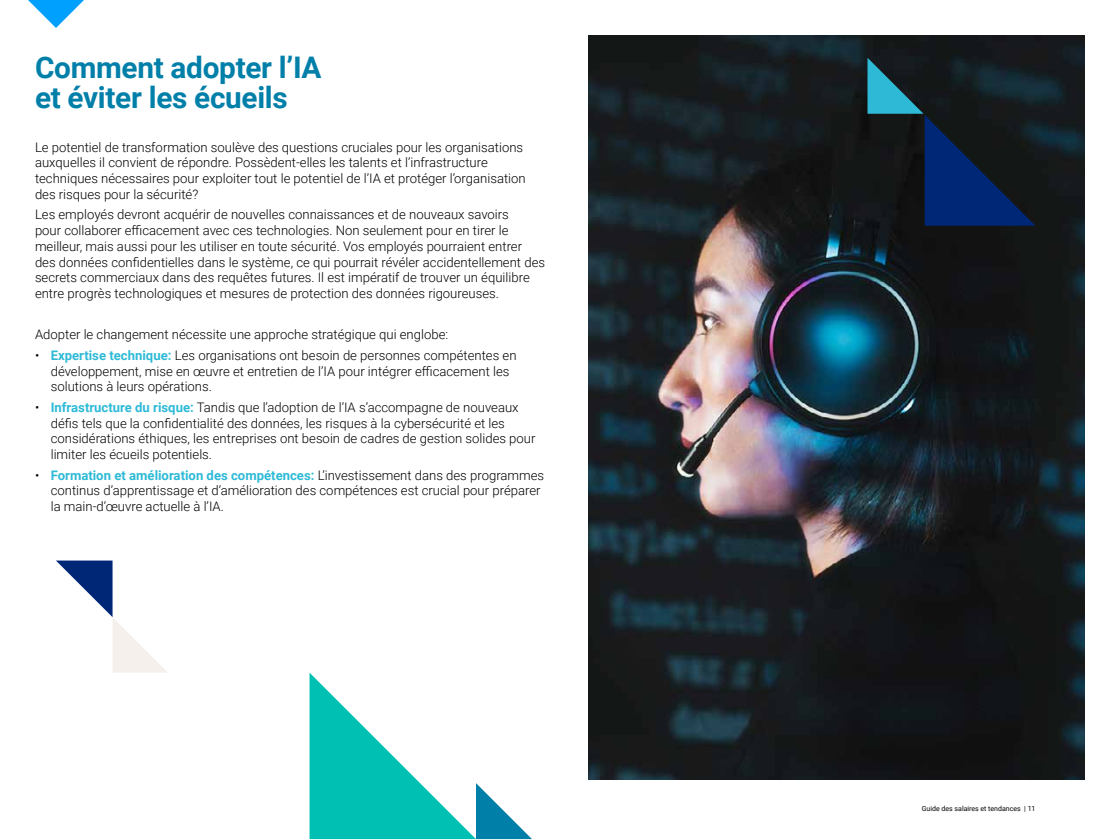
<style>
.page{position:relative;width:1120px;height:840px;background:#fff}
.page>*{position:absolute;margin:0;border:0;box-sizing:border-box;transform-origin:0 0}
.t1{font:700 29.75px/29.8px "Roboto";letter-spacing:-.01em;color:#007fa9}
.t2{font:300 13.12px/15.8px "Roboto";color:#000}
.t3{font:7px "Roboto";color:#000}
.s1{font-weight:700;color:#2ebad7}
</style>
<div class="page">
<svg style="left:28px;top:0;width:56px;height:28px"></svg>
<svg style="left:310px;top:673px;width:222px;height:166px"></svg>
<img style="left:588px;top:35px;width:497px;height:744px">
<svg style="left:868px;top:58px;width:168px;height:168px;background:#112539"></svg>
<svg style="left:56px;top:561px;width:111px;height:112px"></svg>
<h1 class="t1" style="left:35px;top:52px;width:288px">Comment adopter l’IA et éviter les écueils</h1>
<p class="t2" style="left:35px;top:139px;width:492px">Le potentiel de transformation soulève des questions cruciales pour les organisations auxquelles il convient de répondre. Possèdent-elles les talents et l’infrastructure techniques nécessaires pour exploiter tout le potentiel de l’IA et protéger l’organisation des risques pour la sécurité?</p>
<p class="t2" style="left:35px;top:206px;width:512px">Les employés devront acquérir de nouvelles connaissances et de nouveaux savoirs<br>pour collaborer efficacement avec ces technologies. Non seulement pour en tirer le meilleur, mais aussi pour les utiliser en toute sécurité. Vos employés pourraient entrer des données confidentielles dans le système, ce qui pourrait révéler accidentellement des secrets commerciaux dans des requêtes futures. Il est impératif de trouver un équilibre entre progrès technologiques et mesures de protection des données rigoureuses.</p>
<p class="t2" style="left:35px;top:326px;width:415px">Adopter le changement nécessite une approche stratégique qui englobe:</p>
<p class="t2" style="left:51px;top:347px;width:467px;text-indent:-16px">• <span class="s1">Expertise technique:</span> Les organisations ont besoin de personnes compétentes en développement, mise en œuvre et entretien de l’IA pour intégrer efficacement les solutions à leurs opérations.</p>
<p class="t2" style="left:51px;top:399px;width:486px;text-indent:-16px">• <span class="s1">Infrastructure du risque:</span> Tandis que l’adoption de l’IA s’accompagne de nouveaux défis tels que la confidentialité des données, les risques à la cybersécurité et les considérations éthiques, les entreprises ont besoin de cadres de gestion solides pour limiter les écueils potentiels.</p>
<p class="t2" style="left:51px;top:467px;width:495px;text-indent:-16px">• <span class="s1">Formation et amélioration des compétences:</span> L’investissement dans des programmes continus d’apprentissage et d’amélioration des compétences est crucial pour préparer la main-d’œuvre actuelle à l’IA.</p>
<p class="t3" style="left:922px;top:803px;width:115px">Guide des salaires et tendances | 11</p>
</div>
